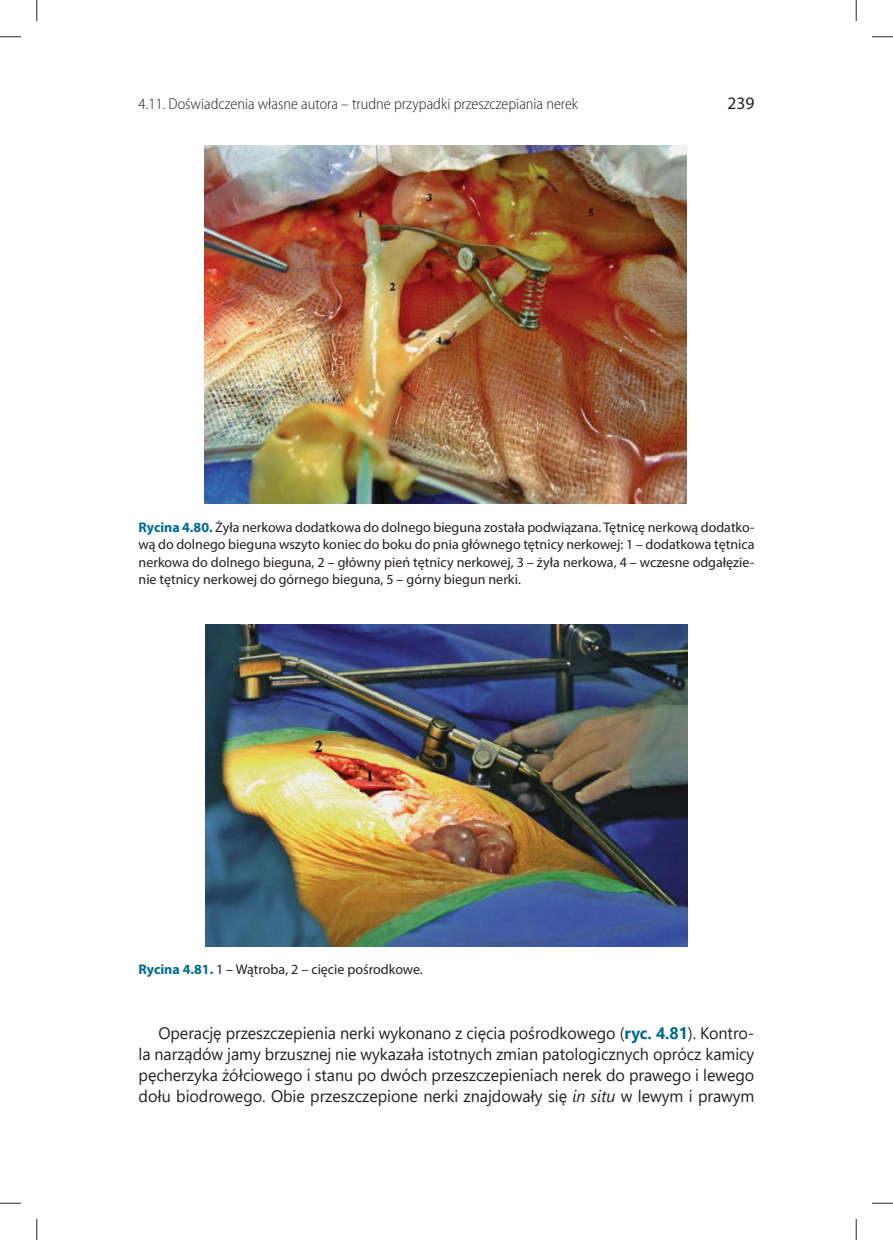
<style>
.page{position:relative;width:893px;height:1240px;background:#fff}
.page>*{position:absolute;margin:0;border:0;box-sizing:border-box;transform-origin:0 0}
.t1{font:17.5px "Myriad Pro";color:#241f1f}
.t2{font:16.62px/21px "Segoe UI";letter-spacing:-.005em;color:#241f1f;text-align:justify}
.t3{font:300 semi-condensed 15.75px "Myriad Pro";color:#241f1f}
.t4{font:14px/17.5px "Myriad Pro";color:#241f1f;text-align:justify}
.s1{font-weight:700;color:#006991}
.s2{font-style:italic}
</style>
<div class="page">
<img style="left:205px;top:145px;width:481px;height:358px">
<img style="left:205px;top:624px;width:482px;height:322px">
<svg style="left:0;top:36px;width:21px;height:1px"></svg>
<svg style="left:872px;top:36px;width:20px;height:1px"></svg>
<svg style="left:0;top:1202px;width:21px;height:1px"></svg>
<svg style="left:872px;top:1202px;width:20px;height:1px"></svg>
<svg style="left:36px;top:0;width:1px;height:21px"></svg>
<svg style="left:36px;top:1219px;width:1px;height:20px"></svg>
<svg style="left:855px;top:0;width:1px;height:21px"></svg>
<svg style="left:855px;top:1219px;width:1px;height:20px"></svg>
<p class="t3" style="left:138px;top:94px;width:441px">4.11. Doświadczenia własne autora – trudne przypadki przeszczepiania nerek</p>
<p class="t1" style="left:727px;top:92px;width:28px">239</p>
<p class="t4" style="left:138px;top:518px;width:617px"><span class="s1">Rycina 4.80.</span> Żyła nerkowa dodatkowa do dolnego bieguna została podwiązana. Tętnicę nerkową dodatko&shy;wą do dolnego bieguna wszyto koniec do boku do pnia głównego tętnicy nerkowej: 1 – dodatkowa tętnica nerkowa do dolnego bieguna, 2 – główny pień tętnicy nerkowej, 3 – żyła nerkowa, 4 – wczesne odgałęzie&shy;nie tętnicy nerkowej do górnego bieguna, 5 – górny biegun nerki.</p>
<p class="t4" style="left:138px;top:960px;width:285px"><span class="s1">Rycina 4.81.</span> 1 – Wątroba, 2 – cięcie pośrodkowe.</p>
<p class="t2" style="left:138px;top:1020px;width:617px;text-indent:20px">Operację przeszczepienia nerki wykonano z cięcia pośrodkowego (<span class="s1">ryc. 4.81</span>). Kontro&shy;la narządów jamy brzusznej nie wykazała istotnych zmian patologicznych oprócz kamicy pęcherzyka żółciowego i stanu po dwóch przeszczepieniach nerek do prawego i lewego dołu biodrowego. Obie przeszczepione nerki znajdowały się <span class="s2">in situ</span> w lewym i prawym</p>
</div>
